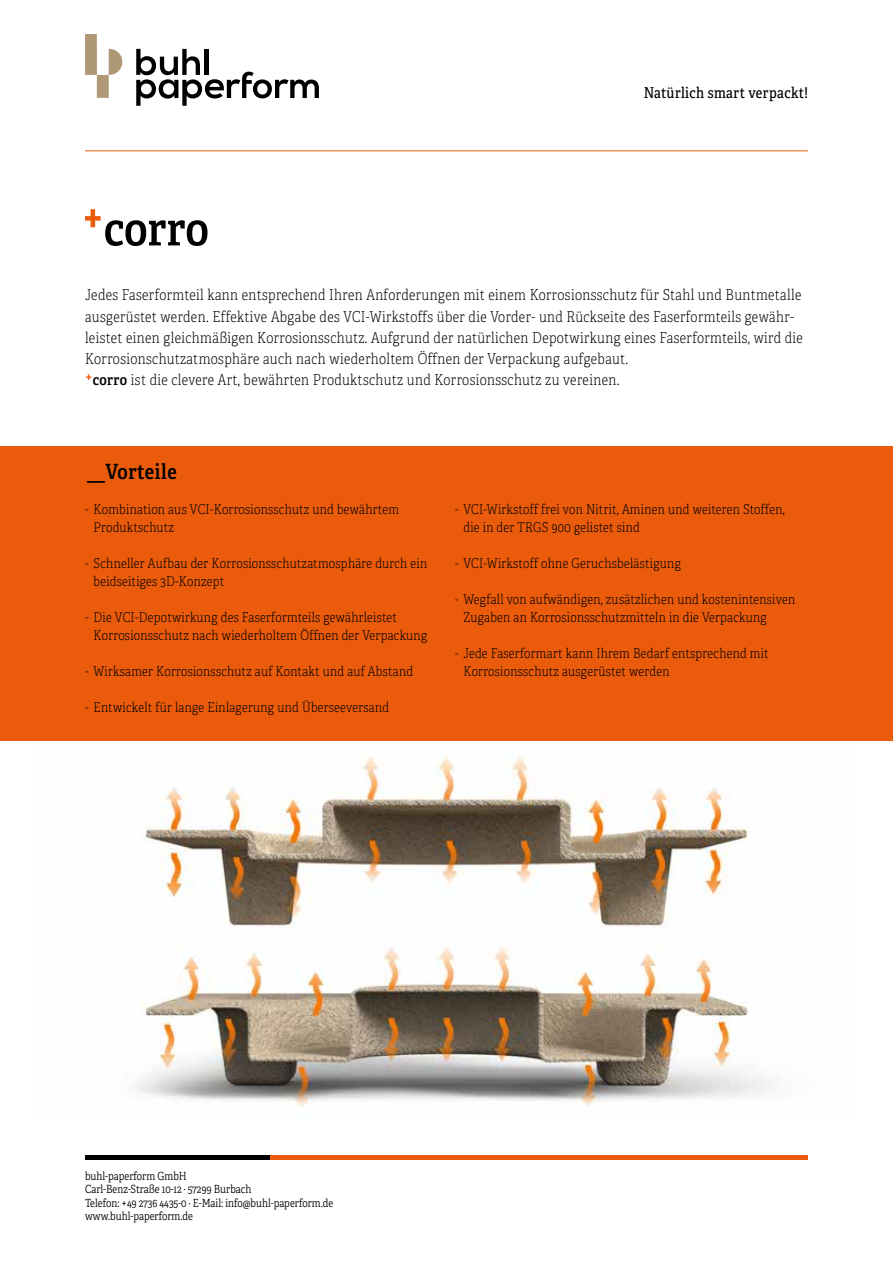
<style>
.page{position:relative;width:893px;height:1263px;background:#fff}
.page>*{position:absolute;margin:0;border:0;box-sizing:border-box;transform-origin:0 0}
.t1{font:21px "Adelle Condensed Sb";letter-spacing:.025em;color:#000}
.t2{font:15px/21px "Adelle Condensed Th";letter-spacing:.025em;color:#000}
.t3{font:15px "Adelle Condensed";letter-spacing:.025em;color:#000}
.t4{font:13.5px/18px "Adelle Condensed Th";letter-spacing:.02em;color:#000}
.t5{font:11.25px/13.5px "Adelle Condensed Lt";color:#000}
.s1{font-family:"Adelle Condensed Sb"}
</style>
<div class="page">
<div style="left:97px;top:75px;width:12px;height:23px;background:#af9874"></div>
<div style="left:85px;top:34px;width:12px;height:41px;background:#af9874"></div>
<svg style="left:109px;top:49px;width:13px;height:26px"></svg>
<svg style="left:136px;top:49px;width:183px;height:57px"></svg>
<hr style="left:85px;top:151px;width:723px;height:1px;background:#ea5b0b">
<div style="left:270px;top:1155px;width:538px;height:5px;background:#ea5b0b"></div>
<div style="left:85px;top:1155px;width:185px;height:5px;background:#000"></div>
<svg style="left:85px;top:209px;width:122px;height:37px"></svg>
<div style="left:0;top:446px;width:893px;height:295px;background:#ea5b0b"></div>
<img style="left:135px;top:756px;width:638px;height:352px">
<p class="t3" style="left:644px;top:82px;width:166px">Natürlich smart verpackt!</p>
<p class="t2" style="left:85px;top:284px;width:719px">Jedes Faserformteil kann entsprechend Ihren Anforderungen mit einem Korrosionsschutz für Stahl und Buntmetalle ausgerüstet werden. Effektive Abgabe des VCI-Wirkstoffs über die Vorder- und Rückseite des Faserformteils gewähr&shy;leistet einen gleichmäßigen Korrosionsschutz. Aufgrund der natürlichen Depotwirkung eines Faserformteils, wird die Korrosionschutzatmosphäre auch nach wiederholtem Öffnen der Verpackung aufgebaut.<br><sup>+</sup><span class="s1">corro</span> ist die clevere Art, bewährten Produktschutz und Korrosionsschutz zu vereinen.</p>
<h1 class="t1" style="left:87px;top:457px;width:91px">__Vorteile</h1>
<p class="t4" style="left:94px;top:500px;width:307px;text-indent:-9px">- Kombination aus VCI-Korrosionsschutz und bewährtem<br>Produktschutz</p>
<p class="t4" style="left:94px;top:554px;width:335px;text-indent:-9px">- Schneller Aufbau der Korrosionsschutzatmosphäre durch ein beidseitiges 3D-Konzept</p>
<p class="t4" style="left:94px;top:608px;width:335px;text-indent:-9px">- Die VCI-Depotwirkung des Faserformteils gewährleistet<br>Korrosionsschutz nach wiederholtem Öffnen der Verpackung</p>
<p class="t4" style="left:85px;top:662px;width:330px">- Wirksamer Korrosionsschutz auf Kontakt und auf Abstand</p>
<p class="t4" style="left:85px;top:698px;width:306px">- Entwickelt für lange Einlagerung und Überseeversand</p>
<p class="t4" style="left:463px;top:500px;width:323px;text-indent:-9px">- VCI-Wirkstoff frei von Nitrit, Aminen und weiteren Stoffen, die in der TRGS 900 gelistet sind</p>
<p class="t4" style="left:455px;top:554px;width:227px">- VCI-Wirkstoff ohne Geruchsbelästigung</p>
<p class="t4" style="left:463px;top:590px;width:333px;text-indent:-9px">- Wegfall von aufwändigen, zusätzlichen und kostenintensiven<br>Zugaben an Korrosionsschutzmitteln in die Verpackung</p>
<p class="t4" style="left:463px;top:644px;width:307px;text-indent:-9px">- Jede Faserformart kann Ihrem Bedarf entsprechend mit<br>Korrosionsschutz ausgerüstet werden</p>
<p class="t5" style="left:85px;top:1169px;width:250px">buhl-paperform GmbH<br>Carl-Benz-Straße 10-12 · 57299 Burbach<br>Telefon: +49 2736 4435-0 · E-Mail: info@buhl-paperform.de www.buhl-paperform.de</p>
</div>
